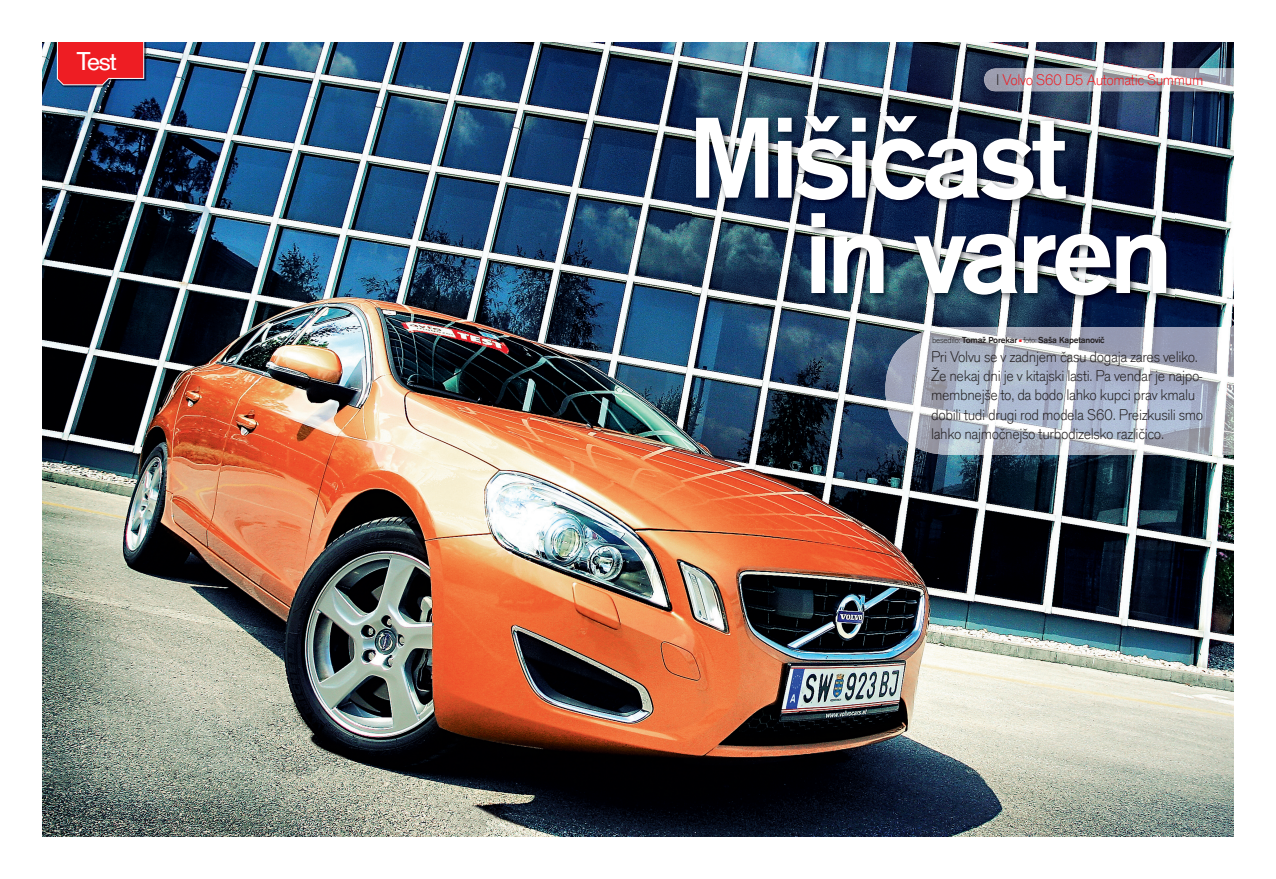
<style>
.page{position:relative;width:1276px;height:879px;background:#fff}
.page>*{position:absolute;margin:0;border:0;box-sizing:border-box;transform-origin:0 0}
.t1{font:500 119.8px/95.4px "Accius T";letter-spacing:-.05em;color:#fff}
.t2{font:26.7px "Accius T";color:#fff}
.t3{font:16px/19.2px "Accius T Ligh";letter-spacing:-.025em;color:#231f20}
.t4{font:16px "Accius T Ligh";letter-spacing:-.025em;color:#ee1d23}
.t5{font:500 9px "Accius T";letter-spacing:-.025em;color:#231f20}
.s1{color:#231f20}
.s2{font-family:"Accius T Ligh";font-weight:400}
.s3{color:#ee1d23}
</style>
<div class="page">
<img style="left:43px;top:43px;width:1190px;height:793px">
<img style="left:58px;top:43px;width:88px;height:44px">
<svg style="left:57px;top:43px;width:87px;height:42px"></svg>
<img style="left:885px;top:327px;width:348px;height:127px">
<img style="left:984px;top:68px;width:249px;height:23px">
<img style="left:692px;top:113px;width:482px;height:190px">
<h2 class="t2" style="left:77px;top:45px;width:42px">Test</h2>
<p class="t4" style="left:996px;top:70px;width:209px"><span class="s1">I</span> Volvo S60 D5 Automatic Summum</p>
<h1 class="t1" style="left:804px;top:111px;width:371px;text-indent:-116px">Mišičast in varen</h1>
<p class="t5" style="left:932px;top:335px;width:174px"><span class="s2">bese di lo:</span> Tomaž Porekar <span class="s3">■</span> <span class="s2">foto:</span> Saša Kapetanovič</p>
<p class="t3" style="left:931px;top:347px;width:274px">Pri Volvu se v zadnjem času dogaja zares veliko.<br>Že nekaj dni je v kitajski lasti. Pa vendar je najpo&shy;membnejše to, da bodo lahko kupci prav kmalu dobili tudi drugi rod modela S60. Preizkusili smo lahko najmočnejšo turbodizelsko različico.</p>
</div>
